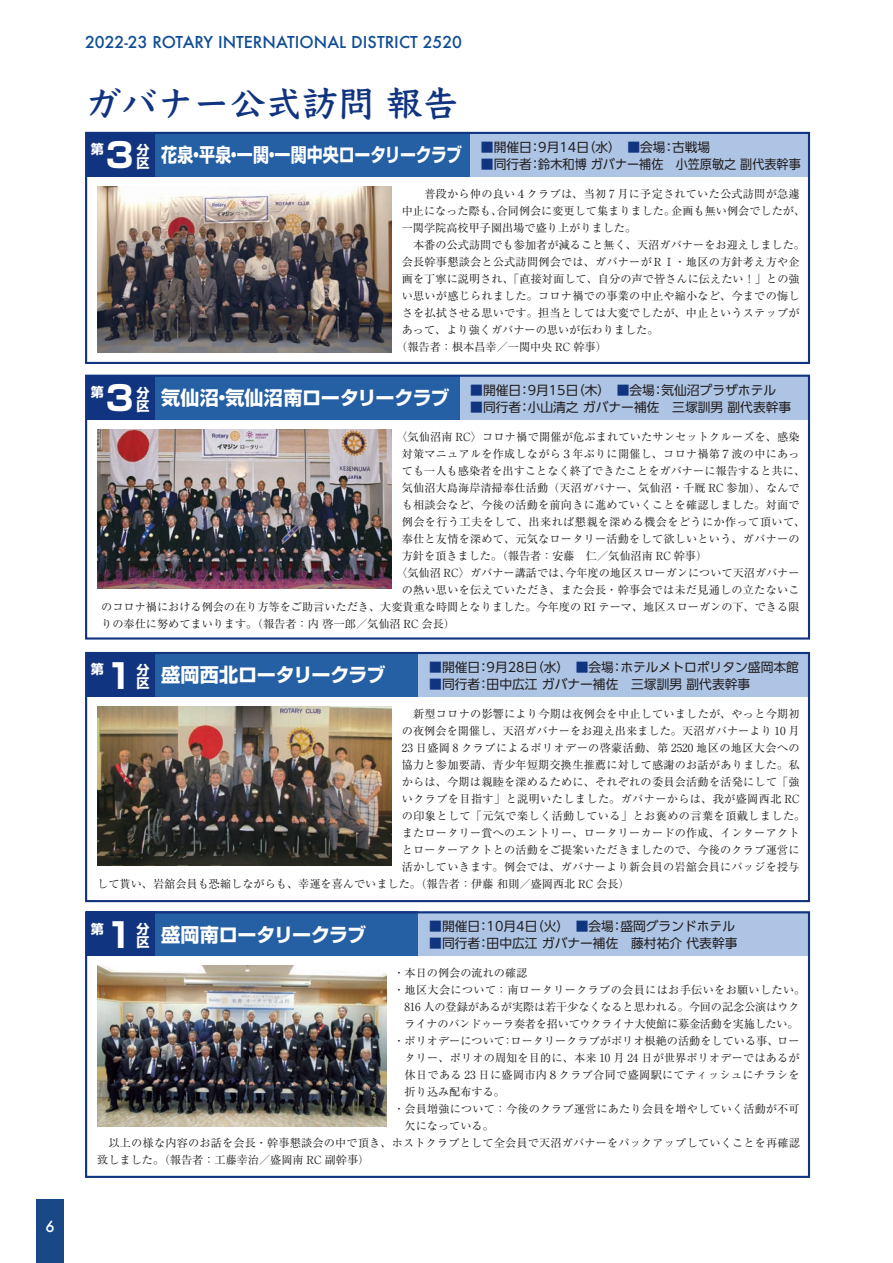
<style>
.page{position:relative;width:893px;height:1263px;background:#fff}
.page>*{position:absolute;margin:0;border:0;box-sizing:border-box;transform-origin:0 0}
.t1{font:700 36.15px "Yu Kyo";color:#10347f}
.t2{font:700 34.05px "Shin Go Pro";color:#fff}
.t3{font:700 19.2px "Shin Go Pro";letter-spacing:-.015em;color:#fff}
.t4{font:700 19.2px "Shin Go Pro";letter-spacing:-.015em;color:#fff;scale:.84 1}
.t5{font:500 15.9px "Futura";color:#0f4c95}
.t6{font:500 14.85px "Futura";color:#fff}
.t7{font:700 13.05px/13px "Shin Go Pro";color:#fff}
.t8{font:12.75px "UD Shin Go Pro";color:#231f20}
.t9{font:11.1px "Ryumin Pro";letter-spacing:.015em;color:#231f20}
.t10{font:11.1px "Ryumin Pro";letter-spacing:.035em;color:#231f20}
.t11{font:11.1px "Ryumin Pro";letter-spacing:-.01em;color:#231f20}
.t12{font:11.1px "Ryumin Pro";letter-spacing:-.02em;color:#231f20}
.s1{color:#10347f}
</style>
<div class="page">
<div style="left:153px;top:132px;width:317px;height:45px;background:#255fa4"></div>
<div style="left:153px;top:375px;width:307px;height:45px;background:#255fa4"></div>
<div style="left:153px;top:912px;width:266px;height:44px;background:#255fa4"></div>
<div style="left:153px;top:652px;width:266px;height:45px;background:#255fa4"></div>
<div style="left:470px;top:132px;width:340px;height:45px;background:#adc4e5"></div>
<div style="left:460px;top:375px;width:350px;height:45px;background:#adc4e5"></div>
<div style="left:419px;top:912px;width:391px;height:44px;background:#adc4e5"></div>
<div style="left:419px;top:652px;width:391px;height:45px;background:#adc4e5"></div>
<div style="left:86px;top:132px;width:68px;height:45px;background:#10347f"></div>
<div style="left:86px;top:375px;width:68px;height:45px;background:#10347f"></div>
<div style="left:86px;top:912px;width:68px;height:44px;background:#10347f"></div>
<div style="left:86px;top:652px;width:68px;height:45px;background:#10347f"></div>
<div style="left:36px;top:1199px;width:28px;height:64px;background:#194887"></div>
<div style="left:85px;top:132px;width:725px;height:232px;border:2px solid #10347f"></div>
<div style="left:85px;top:375px;width:725px;height:264px;border:2px solid #10347f"></div>
<div style="left:85px;top:911px;width:725px;height:267px;border:2px solid #10347f"></div>
<div style="left:85px;top:652px;width:725px;height:250px;border:2px solid #10347f"></div>
<img style="left:97px;top:186px;width:295px;height:167px">
<img style="left:97px;top:429px;width:295px;height:159px">
<img style="left:97px;top:966px;width:290px;height:161px">
<img style="left:97px;top:706px;width:295px;height:160px">
<h3 class="t6" style="left:45px;top:1216px;width:11px">6</h3>
<h3 class="t5" style="left:85px;top:31px;width:379px">2022-23 ROTARY INTERNATIONAL DISTRICT 2520</h3>
<h1 class="t1" style="left:85px;top:77px;width:375px">ガバナー公式訪問 報告</h1>
<h3 class="t4" style="left:161px;top:140px;width:360px">花泉・平泉・一関・一関中央ロータリークラブ</h3>
<h2 class="t2" style="left:106px;top:128px;width:29px">3</h2>
<p class="t7" style="left:91px;top:141px;width:14px">第</p>
<p class="t7" style="left:136px;top:142px;width:14px">分区</p>
<p class="t8" style="left:481px;top:137px;width:231px"><span class="s1">■</span>開催日：9月14日（水）　<span class="s1">■</span>会場：古戦場</p>
<p class="t8" style="left:481px;top:154px;width:321px"><span class="s1">■</span>同行者：鈴木和博 ガバナー補佐　小笠原敏之 副代表幹事</p>
<p class="t9" style="left:402px;top:185px;width:399px">　　普段から仲の良い４クラブは、当初 7 月に予定されていた公式訪問が急遽</p>
<p class="t9" style="left:402px;top:202px;width:405px">中止になった際も、合同例会に変更して集まりました。企画も無い例会でしたが、</p>
<p class="t9" style="left:402px;top:219px;width:236px">一関学院高校甲子園出場で盛り上がりました。</p>
<p class="t9" style="left:402px;top:236px;width:405px">　本番の公式訪問でも参加者が減ること無く、天沼ガバナーをお迎えしました。</p>
<p class="t9" style="left:402px;top:253px;width:399px">会長幹事懇談会と公式訪問例会では、ガバナーがＲＩ・地区の方針考え方や企</p>
<p class="t9" style="left:402px;top:270px;width:399px">画を丁寧に説明され、「直接対面して、自分の声で皆さんに伝えたい！」との強</p>
<p class="t9" style="left:402px;top:287px;width:399px">い思いが感じられました。コロナ禍での事業の中止や縮小など、今までの悔し</p>
<p class="t9" style="left:402px;top:304px;width:399px">さを払拭させる思いです。担当としては大変でしたが、中止というステップが</p>
<p class="t9" style="left:402px;top:321px;width:258px">あって、より強くガバナーの思いが伝わりました。</p>
<p class="t9" style="left:396px;top:338px;width:212px">（報告者：根本昌幸／一関中央 RC 幹事）</p>
<h2 class="t2" style="left:106px;top:371px;width:29px">3</h2>
<p class="t7" style="left:91px;top:384px;width:14px">第</p>
<p class="t7" style="left:136px;top:385px;width:14px">分区</p>
<h3 class="t3" style="left:161px;top:382px;width:290px">気仙沼・気仙沼南ロータリークラブ</h3>
<p class="t8" style="left:470px;top:379px;width:307px"><span class="s1">■</span>開催日：9月15日（木）　<span class="s1">■</span>会場：気仙沼プラザホテル</p>
<p class="t8" style="left:470px;top:396px;width:323px"><span class="s1">■</span>同行者：小山清之 ガバナー補佐　三塚訓男 副代表幹事</p>
<p class="t9" style="left:402px;top:428px;width:399px">〈気仙沼南 RC〉コロナ禍で開催が危ぶまれていたサンセットクルーズを、感染</p>
<p class="t9" style="left:402px;top:445px;width:399px">対策マニュアルを作成しながら３年ぶりに開催し、コロナ禍第７波の中にあっ</p>
<p class="t9" style="left:402px;top:462px;width:405px">ても一人も感染者を出すことなく終了できたことをガバナーに報告すると共に、</p>
<p class="t9" style="left:402px;top:479px;width:399px">気仙沼大島海岸清掃奉仕活動（天沼ガバナー、気仙沼・千厩 RC 参加）、なんで</p>
<p class="t9" style="left:402px;top:496px;width:399px">も相談会など、今後の活動を前向きに進めていくことを確認しました。対面で</p>
<p class="t10" style="left:402px;top:513px;width:405px">例会を行う工夫をして、出来れば懇親を深める機会をどうにか作って頂いて、</p>
<p class="t9" style="left:402px;top:530px;width:399px">奉仕と友情を深めて、元気なロータリー活動をして欲しいという、ガバナーの</p>
<p class="t9" style="left:402px;top:547px;width:307px">方針を頂きました。（報告者：安藤　仁／気仙沼南 RC 幹事）</p>
<p class="t9" style="left:402px;top:564px;width:399px">〈気仙沼 RC〉ガバナー講話では、今年度の地区スローガンについて天沼ガバナー</p>
<p class="t9" style="left:402px;top:581px;width:399px">の熱い思いを伝えていただき、また会長・幹事会では未だ見通しの立たないこ</p>
<p class="t9" style="left:101px;top:598px;width:700px">のコロナ禍における例会の在り方等をご助言いただき、大変貴重な時間となりました。今年度の RI テーマ、地区スローガンの下、できる限</p>
<p class="t9" style="left:101px;top:615px;width:355px">りの奉仕に努めてまいります。（報告者：内 啓一郎／気仙沼 RC 会長）</p>
<h2 class="t2" style="left:106px;top:649px;width:29px">1</h2>
<p class="t7" style="left:91px;top:661px;width:14px">第</p>
<p class="t7" style="left:136px;top:662px;width:14px">分区</p>
<h3 class="t3" style="left:161px;top:660px;width:226px">盛岡西北ロータリークラブ</h3>
<p class="t8" style="left:429px;top:657px;width:371px"><span class="s1">■</span>開催日：9月28日（水）　<span class="s1">■</span>会場：ホテルメトロポリタン盛岡本館</p>
<p class="t8" style="left:429px;top:674px;width:323px"><span class="s1">■</span>同行者：田中広江 ガバナー補佐　三塚訓男 副代表幹事</p>
<p class="t9" style="left:402px;top:705px;width:399px">　新型コロナの影響により今期は夜例会を中止していましたが、やっと今期初</p>
<p class="t9" style="left:402px;top:722px;width:399px">の夜例会を開催し、天沼ガバナーをお迎え出来ました。天沼ガバナーより 10 月</p>
<p class="t10" style="left:402px;top:739px;width:399px">23 日盛岡 8 クラブによるポリオデーの啓蒙活動、第 2520 地区の地区大会への</p>
<p class="t9" style="left:402px;top:756px;width:399px">協力と参加要請、青少年短期交換生推薦に対して感謝のお話がありました。私</p>
<p class="t9" style="left:402px;top:773px;width:399px">からは、今期は親睦を深めるために、それぞれの委員会活動を活発にして「強</p>
<p class="t10" style="left:402px;top:790px;width:399px">いクラブを目指す」と説明いたしました。ガバナーからは、我が盛岡西北 RC</p>
<p class="t10" style="left:402px;top:807px;width:405px">の印象として「元気で楽しく活動している」とお褒めの言葉を頂戴しました。</p>
<p class="t9" style="left:402px;top:824px;width:399px">またロータリー賞へのエントリー、ロータリーカードの作成、インターアクト</p>
<p class="t9" style="left:402px;top:841px;width:399px">とローターアクトとの活動をご提案いただきましたので、今後のクラブ運営に</p>
<p class="t9" style="left:402px;top:858px;width:399px">活かしていきます。例会では、ガバナーより新会員の岩舘会員にバッジを授与</p>
<p class="t9" style="left:97px;top:875px;width:534px">して貰い、岩舘会員も恐縮しながらも、幸運を喜んでいました。（報告者：伊藤 和則／盛岡西北 RC 会長）</p>
<h2 class="t2" style="left:106px;top:908px;width:29px">1</h2>
<p class="t7" style="left:91px;top:921px;width:14px">第</p>
<p class="t7" style="left:136px;top:921px;width:14px">分区</p>
<h3 class="t3" style="left:161px;top:919px;width:207px">盛岡南ロータリークラブ</h3>
<p class="t8" style="left:429px;top:916px;width:307px"><span class="s1">■</span>開催日：10月4日（火）　<span class="s1">■</span>会場：盛岡グランドホテル</p>
<p class="t8" style="left:429px;top:933px;width:310px"><span class="s1">■</span>同行者：田中広江 ガバナー補佐　藤村祐介 代表幹事</p>
<p class="t9" style="left:393px;top:964px;width:135px">・本日の例会の流れの確認</p>
<p class="t9" style="left:393px;top:981px;width:413px">・ 地区大会について：南ロータリークラブの会員にはお手伝いをお願いしたい。</p>
<p class="t11" style="left:405px;top:998px;width:396px">816 人の登録があるが実際は若干少なくなると思われる。今回の記念公演はウク</p>
<p class="t12" style="left:405px;top:1015px;width:395px">ライナのバンドゥーラ奏者を招いてウクライナ大使館に募金活動を実施したい。</p>
<p class="t9" style="left:393px;top:1032px;width:408px">・ ポリオデーについて：ロータリークラブがポリオ根絶の活動をしている事、ロー</p>
<p class="t9" style="left:405px;top:1049px;width:397px">タリー、ポリオの周知を目的に、本来 10 月 24 日が世界ポリオデーではあるが</p>
<p class="t9" style="left:405px;top:1066px;width:396px">休日である 23 日に盛岡市内８クラブ合同で盛岡駅にてティッシュにチラシを</p>
<p class="t9" style="left:405px;top:1083px;width:102px">折り込み配布する。</p>
<p class="t9" style="left:393px;top:1100px;width:408px">・ 会員増強について：今後のクラブ運営にあたり会員を増やしていく活動が不可</p>
<p class="t9" style="left:405px;top:1117px;width:91px">欠になっている。</p>
<p class="t9" style="left:97px;top:1134px;width:704px">　以上の様な内容のお話を会長・幹事懇談会の中で頂き、ホストクラブとして全会員で天沼ガバナーをバックアップしていくことを再確認</p>
<p class="t9" style="left:97px;top:1151px;width:274px">致しました。（報告者：工藤幸治／盛岡南 RC 副幹事）</p>
</div>
